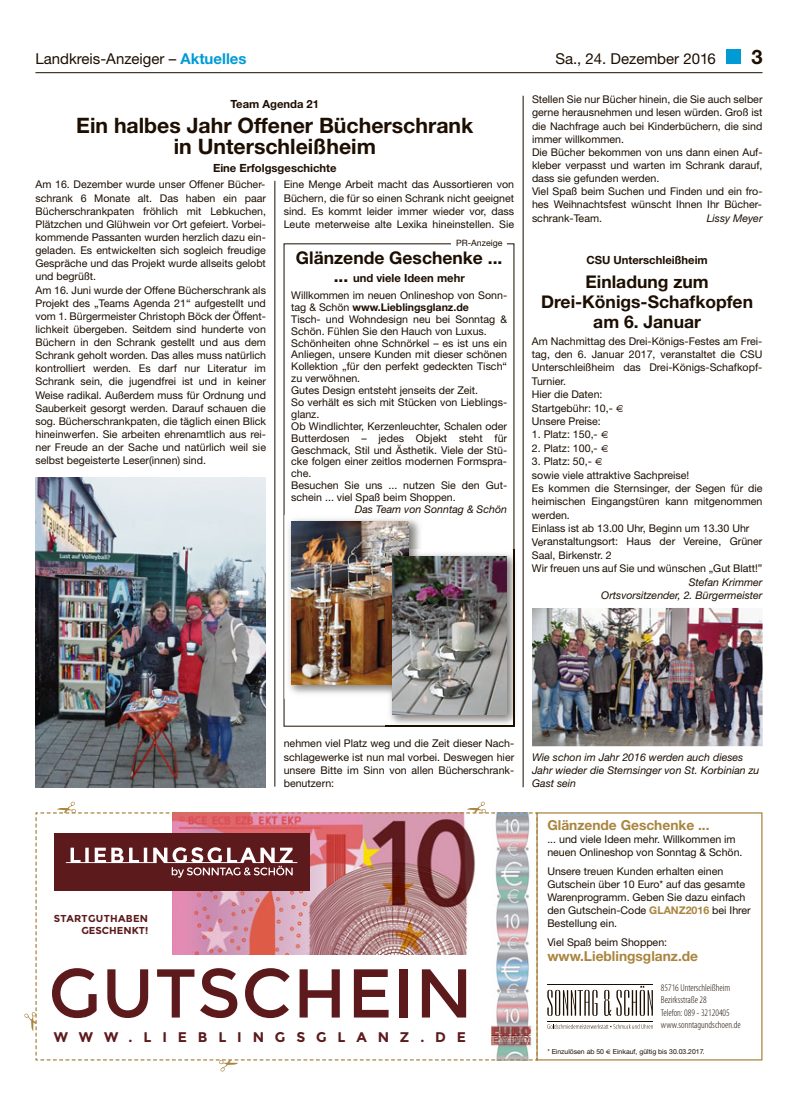
<style>
.page{position:relative;width:798px;height:1117px;background:#fff}
.page>*{position:absolute;margin:0;border:0;box-sizing:border-box;transform-origin:0 0}
.t1{font:68.88px "Montserrat";letter-spacing:.01em;color:#5d1a1d}
.t2{font:700 21.25px/21.2px "Helvetica Neue";color:#1c0e00;text-align:center}
.t3{font:700 20px "Helvetica Neue";color:#1c0e00}
.t4{font:700 17.5px/20px "Helvetica Neue";color:#1c0e00;text-align:center}
.t5{font:15px "Helvetica Neue";color:#1c0e00}
.t6{font:700 14px "Montserrat";letter-spacing:.775em;color:#5d1a1d}
.t7{font:700 13.75px "Helvetica Neue";color:#a9853f}
.t8{font:700 11.25px "Helvetica Neue";color:#1c0e00}
.t9{font:10.62px/13.1px "Helvetica Neue";color:#1c0e00}
.t10{font:italic 10.62px/13.1px "Helvetica Neue";color:#1c0e00}
.t11{font:700 10.62px "Helvetica Neue";color:#1c0e00}
.t12{font:300 condensed 10px/12.5px "Myriad Pro";color:#1c0e00}
.t13{font:700 10px/12.1px "Montserrat";letter-spacing:.02em;color:#5d1a1d;text-align:right}
.t14{font:8.75px "Helvetica Neue";color:#1c0e00}
.t15{font:6.88px "Helvetica Neue";color:#1c0e00}
.s1{font-weight:700;color:#009bd5}
.s2{font-size:17.5px}
.s3{font-weight:400}
.s4{font-weight:700;color:#a9853f}
</style>
<div class="page">
<div style="left:725px;top:50px;width:14px;height:14px;background:#009bd5"></div>
<hr style="left:274px;top:181px;width:1px;height:605px;background:#1c0e00">
<hr style="left:522px;top:96px;width:1px;height:691px;background:#1c0e00">
<hr style="left:35px;top:72px;width:727px;height:1px;background:#1c0e00">
<svg style="left:538px;top:812px;width:224px;height:248px"></svg>
<svg style="left:24px;top:801px;width:514px;height:270px"></svg>
<svg style="left:547px;top:1023px;width:105px;height:5px"></svg>
<svg style="left:547px;top:989px;width:50px;height:26px"></svg>
<svg style="left:604px;top:985px;width:48px;height:30px"></svg>
<hr style="left:547px;top:1020px;width:105px;height:1px;background:#1c0e00">
<hr style="left:547px;top:983px;width:105px;height:1px;background:#1c0e00">
<img style="left:35px;top:477px;width:231px;height:310px">
<img style="left:532px;top:607px;width:230px;height:139px">
<img style="left:284px;top:515px;width:136px;height:183px">
<img style="left:291px;top:522px;width:117px;height:162px">
<img style="left:385px;top:549px;width:130px;height:178px">
<img style="left:385px;top:725px;width:128px;height:1px">
<img style="left:392px;top:556px;width:114px;height:158px">
<svg style="left:606px;top:1049px;width:4px;height:4px"></svg>
<p class="t5" style="left:35px;top:53px;width:212px">Landkreis-Anzeiger – <span class="s1">Aktuelles</span></p>
<p class="t5" style="left:555px;top:53px;width:162px">Sa., 24. Dezember 2016</p>
<p class="t3" style="left:751px;top:50px;width:13px">3</p>
<p class="t8" style="left:230px;top:100px;width:90px">Team Agenda 21</p>
<p class="t2" style="left:76px;top:117px;width:398px">Ein halbes Jahr Offener Bücherschrank in Unterschleißheim</p>
<p class="t8" style="left:213px;top:163px;width:125px">Eine Erfolgsgeschichte</p>
<p class="t9" style="left:283px;top:179px;width:232px;text-align:justify">Eine Menge Arbeit macht das Aussortieren von Büchern, die für so einen Schrank nicht geeignet sind. Es kommt leider immer wieder vor, dass Leute meterweise alte Lexika hineinstellen. Sie</p>
<p class="t9" style="left:35px;top:179px;width:232px">Am 16. Dezember wurde unser Offener Bücher&shy;schrank 6 Monate alt. Das haben ein paar Bücherschrankpaten fröhlich mit Lebkuchen, Plätzchen und Glühwein vor Ort gefeiert. Vorbei&shy;kommende Passanten wurden herzlich dazu ein&shy;geladen. Es entwickelten sich sogleich freudige Gespräche und das Projekt wurde allseits gelobt und begrüßt.<br>Am 16. Juni wurde der Offene Bücherschrank als Projekt des „Teams Agenda 21“ aufgestellt und vom 1. Bürgermeister Christoph Böck der Öffent&shy;lichkeit übergeben. Seitdem sind hunderte von Büchern in den Schrank gestellt und aus dem Schrank geholt worden. Das alles muss natürlich kontrolliert werden. Es darf nur Literatur im Schrank sein, die jugendfrei ist und in keiner Weise radikal. Außerdem muss für Ordnung und Sauberkeit gesorgt werden. Darauf schauen die sog. Bücherschrankpaten, die täglich einen Blick hineinwerfen. Sie arbeiten ehrenamtlich aus rei&shy;ner Freude an der Sache und natürlich weil sie selbst begeisterte Leser(innen) sind.</p>
<p class="t14" style="left:456px;top:240px;width:48px">PR-Anzeige</p>
<p class="t4" style="left:296px;top:250px;width:208px">Glänzende Geschenke ...</p>
<p class="t8" style="left:333px;top:273px;width:132px"><span class="s2">...</span> und viele Ideen mehr</p>
<p class="t9" style="left:291px;top:290px;width:217px">Willkommen im neuen Onlineshop von Sonn-</p>
<p class="t11" style="left:291px;top:303px;width:179px"><span class="s3">tag &amp; Schön</span> www.Lieblingsglanz.de</p>
<p class="t9" style="left:291px;top:313px;width:217px">Tisch- und Wohndesign neu bei Sonntag &amp;</p>
<p class="t9" style="left:291px;top:325px;width:197px">Schön. Fühlen Sie den Hauch von Luxus.</p>
<p class="t9" style="left:291px;top:337px;width:217px">Schönheiten ohne Schnörkel – es ist uns ein</p>
<p class="t9" style="left:291px;top:349px;width:217px">Anliegen, unsere Kunden mit dieser schönen</p>
<p class="t9" style="left:291px;top:361px;width:217px">Kollektion „für den perfekt gedeckten Tisch“</p>
<p class="t9" style="left:291px;top:373px;width:70px">zu verwöhnen.</p>
<p class="t9" style="left:291px;top:385px;width:188px">Gutes Design entsteht jenseits der Zeit.</p>
<p class="t9" style="left:291px;top:396px;width:217px">So verhält es sich mit Stücken von Lieblings-</p>
<p class="t9" style="left:291px;top:408px;width:30px">glanz.</p>
<p class="t9" style="left:291px;top:420px;width:217px">Ob Windlichter, Kerzenleuchter, Schalen oder</p>
<p class="t9" style="left:291px;top:432px;width:217px">Butterdosen – jedes Objekt steht für</p>
<p class="t9" style="left:291px;top:444px;width:217px">Geschmack, Stil und Ästhetik. Viele der Stü-</p>
<p class="t9" style="left:291px;top:456px;width:217px">cke folgen einer zeitlos modernen Formspra-</p>
<p class="t9" style="left:291px;top:468px;width:22px">che.</p>
<p class="t9" style="left:291px;top:480px;width:217px">Besuchen Sie uns ... nutzen Sie den Gut-</p>
<p class="t9" style="left:291px;top:491px;width:166px">schein ... viel Spaß beim Shoppen.</p>
<p class="t10" style="left:355px;top:503px;width:154px">Das Team von Sonntag &amp; Schön</p>
<p class="t9" style="left:531px;top:94px;width:232px">Stellen Sie nur Bücher hinein, die Sie auch selber gerne herausnehmen und lesen würden. Groß ist die Nachfrage auch bei Kinderbüchern, die sind immer willkommen.<br>Die Bücher bekommen von uns dann einen Auf&shy;kleber verpasst und warten im Schrank darauf, dass sie gefunden werden.<br>Viel Spaß beim Suchen und Finden und ein fro&shy;hes Weihnachtsfest wünscht Ihnen Ihr Bücher&shy;schrank-Team.</p>
<p class="t10" style="left:706px;top:212px;width:57px">Lissy Meyer</p>
<p class="t8" style="left:586px;top:256px;width:123px">CSU Unterschleißheim</p>
<p class="t4" style="left:541px;top:273px;width:213px">Einladung zum<br>Drei-Königs-Schafkopfen am 6. Januar</p>
<p class="t9" style="left:531px;top:335px;width:232px">Am Nachmittag des Drei-Königs-Festes am Frei&shy;tag, den 6. Januar 2017, veranstaltet die CSU<br>Unterschleißheim das Drei-Königs-Schafkopf-<br>Turnier.<br>Hier die Daten:<br>Startgebühr: 10,-<br>Unsere Preise:</p>
<p class="t9" style="left:531px;top:429px;width:67px">1. Platz: 150,-</p>
<p class="t9" style="left:531px;top:442px;width:67px">2. Platz: 100,-</p>
<p class="t9" style="left:531px;top:456px;width:61px">3. Platz: 50,-</p>
<p class="t9" style="left:531px;top:469px;width:159px">sowie viele attraktive Sachpreise!</p>
<p class="t9" style="left:531px;top:482px;width:232px">Es kommen die Sternsinger, der Segen für die</p>
<p class="t9" style="left:531px;top:496px;width:232px">heimischen Eingangstüren kann mitgenommen</p>
<p class="t9" style="left:531px;top:509px;width:39px">werden.</p>
<p class="t9" style="left:531px;top:522px;width:219px">Einlass ist ab 13.00 Uhr, Beginn um 13.30 Uhr</p>
<p class="t9" style="left:531px;top:536px;width:232px">Veranstaltungsort: Haus der Vereine, Grüner</p>
<p class="t9" style="left:531px;top:549px;width:81px">Saal, Birkenstr. 2</p>
<p class="t9" style="left:531px;top:562px;width:232px">Wir freuen uns auf Sie und wünschen „Gut Blatt!”</p>
<p class="t10" style="left:688px;top:576px;width:75px">Stefan Krimmer</p>
<p class="t10" style="left:601px;top:589px;width:163px">Ortsvorsitzender, 2. Bürgermeister</p>
<p class="t13" style="left:54px;top:911px;width:96px">STARTGUTHABEN<br>GESCHENKT!</p>
<p class="t9" style="left:283px;top:738px;width:232px;text-align:justify">nehmen viel Platz weg und die Zeit dieser Nach&shy;schlagewerke ist nun mal vorbei. Deswegen hier unsere Bitte im Sinn von allen Bücherschrank - benutzern:</p>
<p class="t1" style="left:48px;top:950px;width:426px">GUTSCHEIN</p>
<p class="t6" style="left:54px;top:1028px;width:413px">WWW.LIEBLINGSGLANZ.DE</p>
<p class="t10" style="left:532px;top:751px;width:229px">Wie schon im Jahr 2016 werden auch dieses<br>Jahr wieder die Sternsinger von St. Korbinian zu<br>Gast sein</p>
<p class="t7" style="left:547px;top:820px;width:164px">Glänzende Geschenke ...</p>
<p class="t9" style="left:547px;top:833px;width:197px">... und viele Ideen mehr. Willkommen im neuen Onlineshop von Sonntag &amp; Schön.</p>
<p class="t9" style="left:547px;top:865px;width:205px">Unsere treuen Kunden erhalten einen Gutschein über 10 Euro* auf das gesamte Warenprogramm. Geben Sie dazu einfach den Gutschein-Code <span class="s4">GLANZ2016</span> bei Ihrer Bestellung ein.</p>
<p class="t9" style="left:547px;top:936px;width:121px">Viel Spaß beim Shoppen:</p>
<p class="t7" style="left:547px;top:950px;width:152px">www.Lieblingsglanz.de</p>
<p class="t12" style="left:660px;top:981px;width:81px">85716 Unterschleißheim<br>Bezirksstraße 28<br>Telefon: 089 - 32120405 www.sonntagundschoen.de</p>
<p class="t15" style="left:547px;top:1049px;width:58px">* Einzulösen ab 50</p>
<p class="t15" style="left:612px;top:1049px;width:93px">Einkauf, gültig bis 30.03.2017.</p>
</div>
